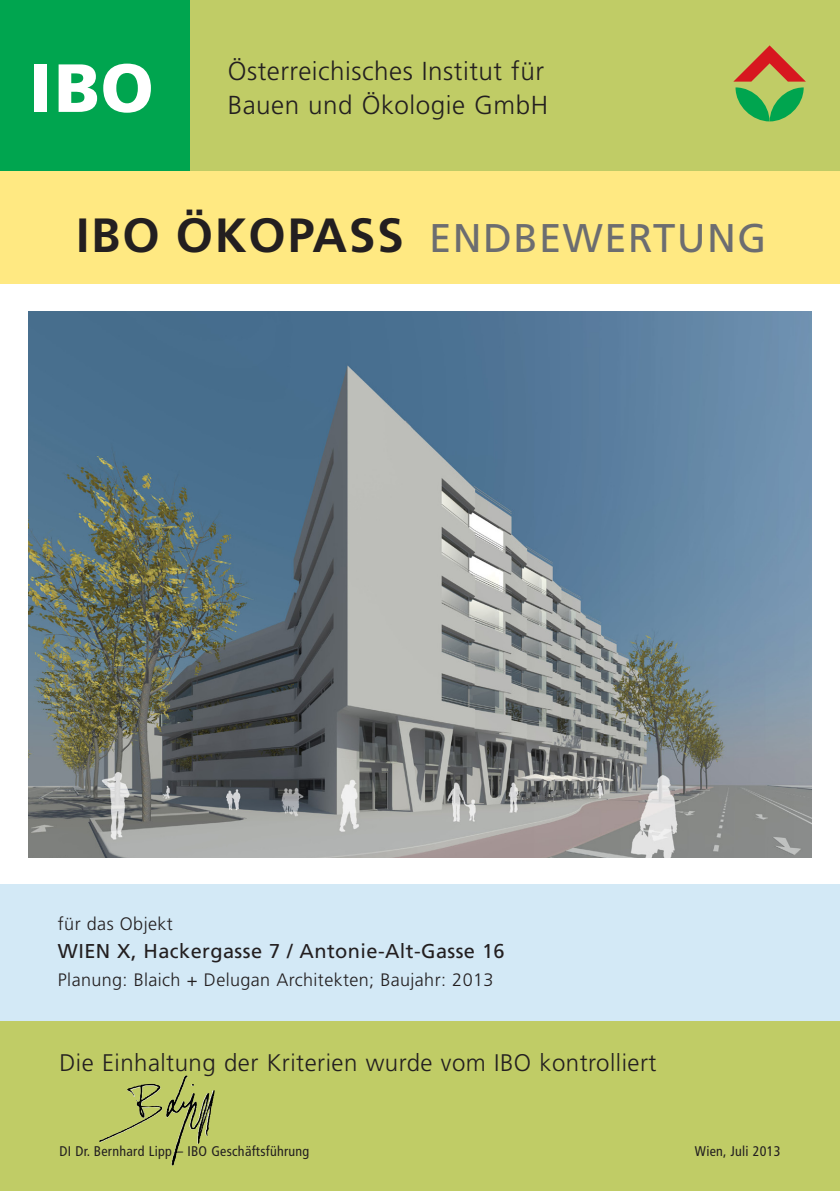
<style>
.page{position:relative;width:840px;height:1191px;background:#fff}
.page>*{position:absolute;margin:0;border:0;box-sizing:border-box;transform-origin:0 0}
.t1{font:900 68px "Frutiger";color:#fff}
.t2{font:40px "Frutiger";letter-spacing:.035em;color:#6c6d70}
.t3{font:300 26px/34px "Frutiger";letter-spacing:.02em;color:#231f20}
.t4{font:300 24px "Frutiger";letter-spacing:.02em;color:#231f20}
.t5{font:20px "Frutiger";letter-spacing:.02em;color:#231f20}
.t6{font:300 18px "Frutiger";letter-spacing:.02em;color:#231f20}
.t7{font:condensed 14px "Frutiger";letter-spacing:.02em;color:#231f20}
.s1{font-weight:700;font-size:48px;color:#231f20}
</style>
<div class="page">
<div style="left:0;top:170px;width:839px;height:114px;background:#ffe982"></div>
<div style="left:148px;top:0;width:691px;height:170px;background:#c0cc66"></div>
<div style="left:0;top:1020px;width:839px;height:171px;background:#c0cc66"></div>
<div style="left:0;top:884px;width:839px;height:136px;background:#d3e9f6"></div>
<div style="left:0;top:0;width:189px;height:170px;background:#00a54f"></div>
<svg style="left:733px;top:45px;width:72px;height:76px"></svg>
<img style="left:166px;top:1075px;width:40px;height:90px">
<img style="left:28px;top:311px;width:783px;height:546px">
<h1 class="t1" style="left:29px;top:47px;width:126px">IBO</h1>
<h3 class="t3" style="left:228px;top:54px;width:321px">Österreichisches Institut für<br>Bauen und Ökologie GmbH</h3>
<h2 class="t2" style="left:76px;top:215px;width:691px"><span class="s1">IBO ÖKOPASS</span> ENDBEWERTUNG</h2>
<p class="t6" style="left:58px;top:913px;width:116px">für das Objekt</p>
<p class="t5" style="left:58px;top:939px;width:448px">WIEN X, Hackergasse 7 / Antonie-Alt-Gasse 16</p>
<p class="t6" style="left:58px;top:969px;width:437px">Planung: Blaich + Delugan Architekten; Baujahr: 2013</p>
<h3 class="t4" style="left:59px;top:1049px;width:598px">Die Einhaltung der Kriterien wurde vom IBO kontrolliert</h3>
<p class="t7" style="left:59px;top:1142px;width:251px">DI Dr. Bernhard Lipp – IBO Geschäftsführung</p>
<p class="t7" style="left:694px;top:1142px;width:87px">Wien, Juli 2013</p>
</div>
